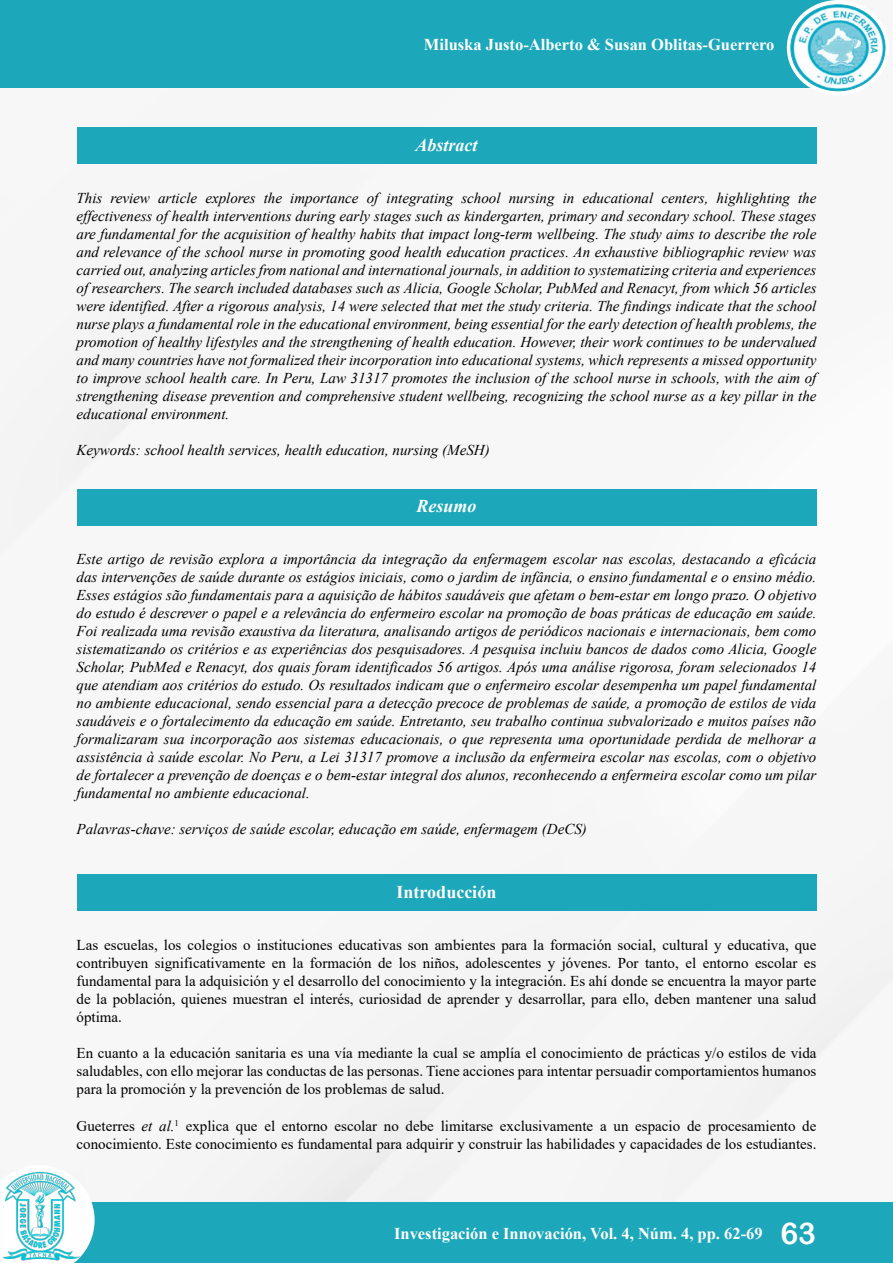
<style>
.page{position:relative;width:893px;height:1263px;background:#fff}
.page>*{position:absolute;margin:0;border:0;box-sizing:border-box;transform-origin:0 0}
.t1{font:italic 700 18px "Times New Roman";color:#fff}
.t2{font:700 18px "Times New Roman";color:#fff}
.t3{font:700 16.5px "Times New Roman";color:#fff}
.t4{font:italic 15px/18px "Times New Roman";color:#000;text-align:justify}
.t5{font:15px/18px "Times New Roman";color:#000;text-align:justify}
.s1{font-style:italic}
.s2{font-family:"Arial Rounded MT Bold";font-weight:400;font-size:30px}
</style>
<div class="page">
<img style="left:0;top:127px;width:893px;height:1075px">
<div style="left:0;top:0;width:838px;height:88px;background:#1ca8ba"></div>
<div style="left:74px;top:1202px;width:819px;height:61px;background:#1ca8ba"></div>
<svg style="left:0;top:1165px;width:95px;height:86px"></svg>
<div style="left:787px;top:0;width:102px;height:96px;background:#fff;border-radius:50%"></div>
<img style="left:791px;top:5px;width:94px;height:86px">
<img style="left:0;top:1169px;width:85px;height:94px">
<div style="left:77px;top:128px;width:739px;height:36px;background:#1ca8ba"></div>
<div style="left:77px;top:489px;width:739px;height:36px;background:#1ca8ba"></div>
<div style="left:77px;top:875px;width:739px;height:36px;background:#1ca8ba"></div>
<p class="t3" style="left:424px;top:33px;width:352px">Miluska Justo-Alberto &amp; Susan Oblitas-Guerrero</p>
<p class="t1" style="left:415px;top:132px;width:64px">Abstract</p>
<p class="t4" style="left:77px;top:188px;width:741px">This review article explores the importance of integrating school nursing in educational centers, highlighting the effectiveness of health interventions during early stages such as kindergarten, primary and secondary school. These stages are fundamental for the acquisition of healthy habits that impact long-term wellbeing. The study aims to describe the role and relevance of the school nurse in promoting good health education practices. An exhaustive bibliographic review was carried out, analyzing articles from national and international journals, in addition to systematizing criteria and experiences of researchers. The search included databases such as Alicia, Google Scholar, PubMed and Renacyt, from which 56 articles were identified. After a rigorous analysis, 14 were selected that met the study criteria. The findings indicate that the school nurse plays a fundamental role in the educational environment, being essential for the early detection of health problems, the promotion of healthy lifestyles and the strengthening of health education. However, their work continues to be undervalued and many countries have not formalized their incorporation into educational systems, which represents a missed opportunity to improve school health care. In Peru, Law 31317 promotes the inclusion of the school nurse in schools, with the aim of strengthening disease prevention and comprehensive student wellbeing, recognizing the school nurse as a key pillar in the educational environment.</p>
<p class="t4" style="left:77px;top:440px;width:415px">Keywords: school health services, health education, nursing (MeSH)</p>
<p class="t1" style="left:416px;top:494px;width:62px">Resumo</p>
<p class="t4" style="left:77px;top:550px;width:741px">Este artigo de revisão explora a importância da integração da enfermagem escolar nas escolas, destacando a eficácia das intervenções de saúde durante os estágios iniciais, como o jardim de infância, o ensino fundamental e o ensino médio.<br>Esses estágios são fundamentais para a aquisição de hábitos saudáveis que afetam o bem-estar em longo prazo. O objetivo do estudo é descrever o papel e a relevância do enfermeiro escolar na promoção de boas práticas de educação em saúde.<br>Foi realizada uma revisão exaustiva da literatura, analisando artigos de periódicos nacionais e internacionais, bem como sistematizando os critérios e as experiências dos pesquisadores. A pesquisa incluiu bancos de dados como Alicia, Google Scholar, PubMed e Renacyt, dos quais foram identificados 56 artigos. Após uma análise rigorosa, foram selecionados 14 que atendiam aos critérios do estudo. Os resultados indicam que o enfermeiro escolar desempenha um papel fundamental no ambiente educacional, sendo essencial para a detecção precoce de problemas de saúde, a promoção de estilos de vida saudáveis e o fortalecimento da educação em saúde. Entretanto, seu trabalho continua subvalorizado e muitos países não formalizaram sua incorporação aos sistemas educacionais, o que representa uma oportunidade perdida de melhorar a assistência à saúde escolar. No Peru, a Lei 31317 promove a inclusão da enfermeira escolar nas escolas, com o objetivo de fortalecer a prevenção de doenças e o bem-estar integral dos alunos, reconhecendo a enfermeira escolar como um pilar fundamental no ambiente educacional.</p>
<p class="t4" style="left:77px;top:820px;width:512px">Palavras-chave: serviços de saúde escolar, educação em saúde, enfermagem (DeCS)</p>
<p class="t2" style="left:397px;top:879px;width:101px">Introducción</p>
<p class="t5" style="left:77px;top:936px;width:741px">Las escuelas, los colegios o instituciones educativas son ambientes para la formación social, cultural y educativa, que contribuyen significativamente en la formación de los niños, adolescentes y jóvenes. Por tanto, el entorno escolar es fundamental para la adquisición y el desarrollo del conocimiento y la integración. Es ahí donde se encuentra la mayor parte de la población, quienes muestran el interés, curiosidad de aprender y desarrollar, para ello, deben mantener una salud óptima.</p>
<p class="t5" style="left:77px;top:1044px;width:741px">En cuanto a la educación sanitaria es una vía mediante la cual se amplía el conocimiento de prácticas y/o estilos de vida saludables, con ello mejorar las conductas de las personas. Tiene acciones para intentar persuadir comportamientos humanos para la promoción y la prevención de los problemas de salud.</p>
<p class="t5" style="left:77px;top:1116px;width:741px">Gueterres <span class="s1">et al.</span><sup>1</sup> explica que el entorno escolar no debe limitarse exclusivamente a un espacio de procesamiento de conocimiento. Este conocimiento es fundamental para adquirir y construir las habilidades y capacidades de los estudiantes.</p>
<p class="t3" style="left:394px;top:1221px;width:423px">Investigación e Innovación, Vol. 4, Núm. 4, pp. 62-69 <span class="s2">63</span></p>
</div>
